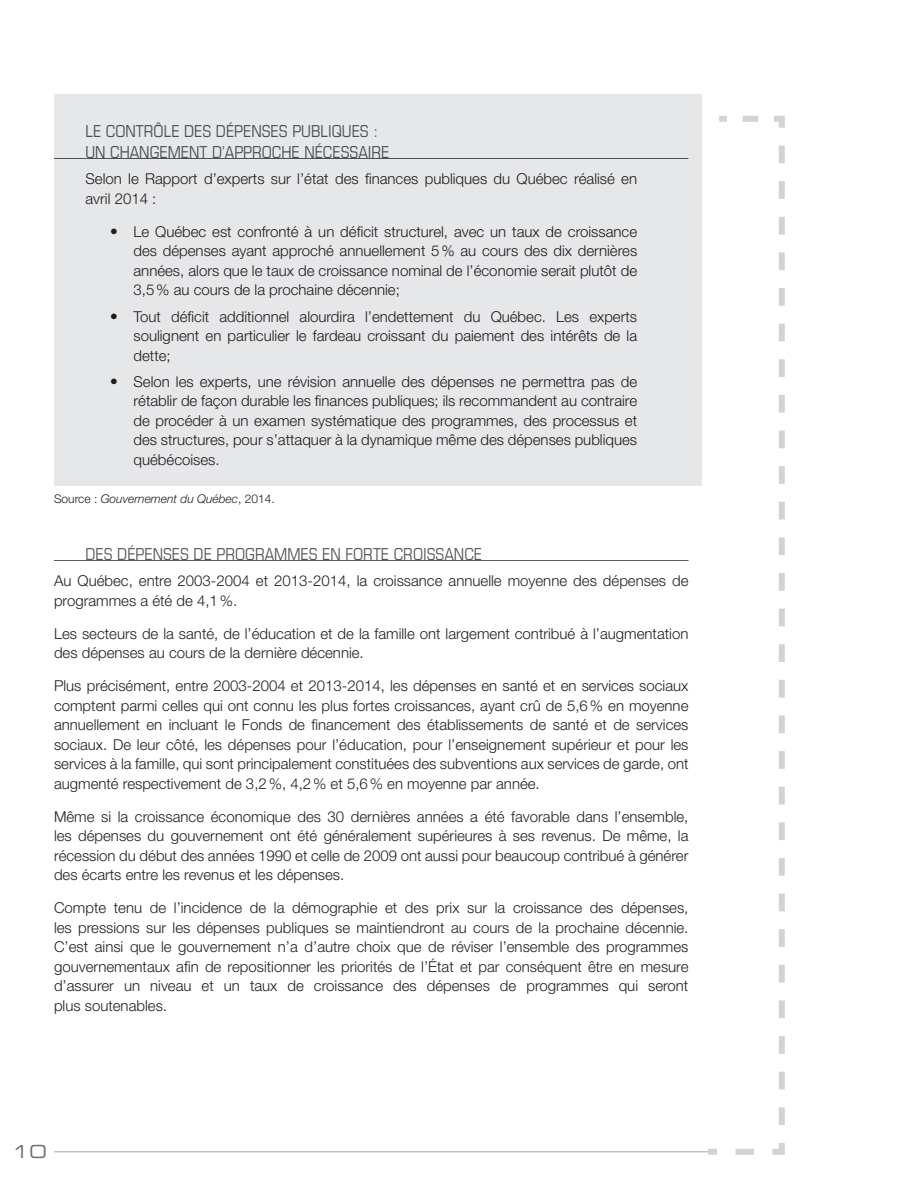
<style>
.page{position:relative;width:918px;height:1188px;background:#fff}
.page>*{position:absolute;margin:0;border:0;box-sizing:border-box;transform-origin:0 0}
.Page{font:18px "Eurostile Extended Two";color:#6c6d70}
.t1{font:condensed 16.5px/21px "Eurostile";color:#57585a}
.P_retrait{font:300 15px/19.5px "Helvetica Neue";color:#231f20;text-align:justify}
.t2{font:italic 300 12px "Helvetica Neue";color:#231f20}
.s1{font-family:"Eurostile";font-weight:700}
.s2{font-style:normal}
</style>
<div class="page">
<hr style="left:54px;top:1151px;width:654px;height:1px;background:#231f20">
<svg style="left:706px;top:116px;width:79px;height:1039px"></svg>
<hr style="left:54px;top:560px;width:634px;height:1px;background:#57585a">
<div style="left:54px;top:94px;width:648px;height:392px;background:#e6e7e9"></div>
<h4 class="t1" style="left:86px;top:120px;width:306px">LE CONTRÔLE DES DÉPENSES PUBLIQUES :<br>UN CHANGEMENT D’APPROCHE NÉCESSAIRE</h4>
<p class="P_retrait" style="left:86px;top:169px;width:553px">Selon le Rapport d’experts sur l’état des finances publiques du Québec réalisé en avril 2014 :</p>
<p class="P_retrait" style="left:134px;top:221px;width:505px;text-indent:-24px"><span class="s1">•</span> Le Québec est confronté à un déficit structurel, avec un taux de croissance des dépenses ayant approché annuellement 5% au cours des dix dernières années, alors que le taux de croissance nominal de l’économie serait plutôt de 3,5% au cours de la prochaine décennie;</p>
<p class="P_retrait" style="left:134px;top:306px;width:505px;text-indent:-24px"><span class="s1">•</span> Tout déficit additionnel alourdira l’endettement du Québec. Les experts soulignent en particulier le fardeau croissant du paiement des intérêts de la dette;</p>
<p class="P_retrait" style="left:134px;top:371px;width:505px;text-indent:-24px"><span class="s1">•</span> Selon les experts, une révision annuelle des dépenses ne permettra pas de rétablir de façon durable les finances publiques; ils recommandent au contraire de procéder à un examen systématique des programmes, des processus et des structures, pour s’attaquer à la dynamique même des dépenses publiques québécoises.</p>
<p class="t2" style="left:54px;top:492px;width:222px"><span class="s2">Source :</span> Gouvernement du Québec<span class="s2">, 2014.</span></p>
<h4 class="t1" style="left:86px;top:543px;width:398px">DES DÉPENSES DE PROGRAMMES EN FORTE CROISSANCE</h4>
<p class="P_retrait" style="left:54px;top:571px;width:636px">Au Québec, entre 2003-2004 et 2013-2014, la croissance annuelle moyenne des dépenses de programmes a été de 4,1%.</p>
<p class="P_retrait" style="left:54px;top:623px;width:636px">Les secteurs de la santé, de l’éducation et de la famille ont largement contribué à l’augmentation des dépenses au cours de la dernière décennie.</p>
<p class="P_retrait" style="left:54px;top:676px;width:636px">Plus précisément, entre 2003-2004 et 2013-2014, les dépenses en santé et en services sociaux comptent parmi celles qui ont connu les plus fortes croissances, ayant crû de 5,6% en moyenne annuellement en incluant le Fonds de financement des établissements de santé et de services sociaux. De leur côté, les dépenses pour l’éducation, pour l’enseignement supérieur et pour les services à la famille, qui sont principalement constituées des subventions aux services de garde, ont augmenté respectivement de 3,2%, 4,2% et 5,6% en moyenne par année.</p>
<p class="P_retrait" style="left:54px;top:806px;width:636px">Même si la croissance économique des 30 dernières années a été favorable dans l’ensemble, les dépenses du gouvernement ont été généralement supérieures à ses revenus. De même, la récession du début des années 1990 et celle de 2009 ont aussi pour beaucoup contribué à générer des écarts entre les revenus et les dépenses.</p>
<p class="P_retrait" style="left:54px;top:898px;width:636px">Compte tenu de l’incidence de la démographie et des prix sur la croissance des dépenses, les pressions sur les dépenses publiques se maintiendront au cours de la prochaine décennie.<br>C’est ainsi que le gouvernement n’a d’autre choix que de réviser l’ensemble des programmes gouvernementaux afin de repositionner les priorités de l’État et par conséquent être en mesure d’assurer un niveau et un taux de croissance des dépenses de programmes qui seront plus soutenables.</p>
<p class="Page" style="left:12px;top:1139px;width:36px">10</p>
</div>
